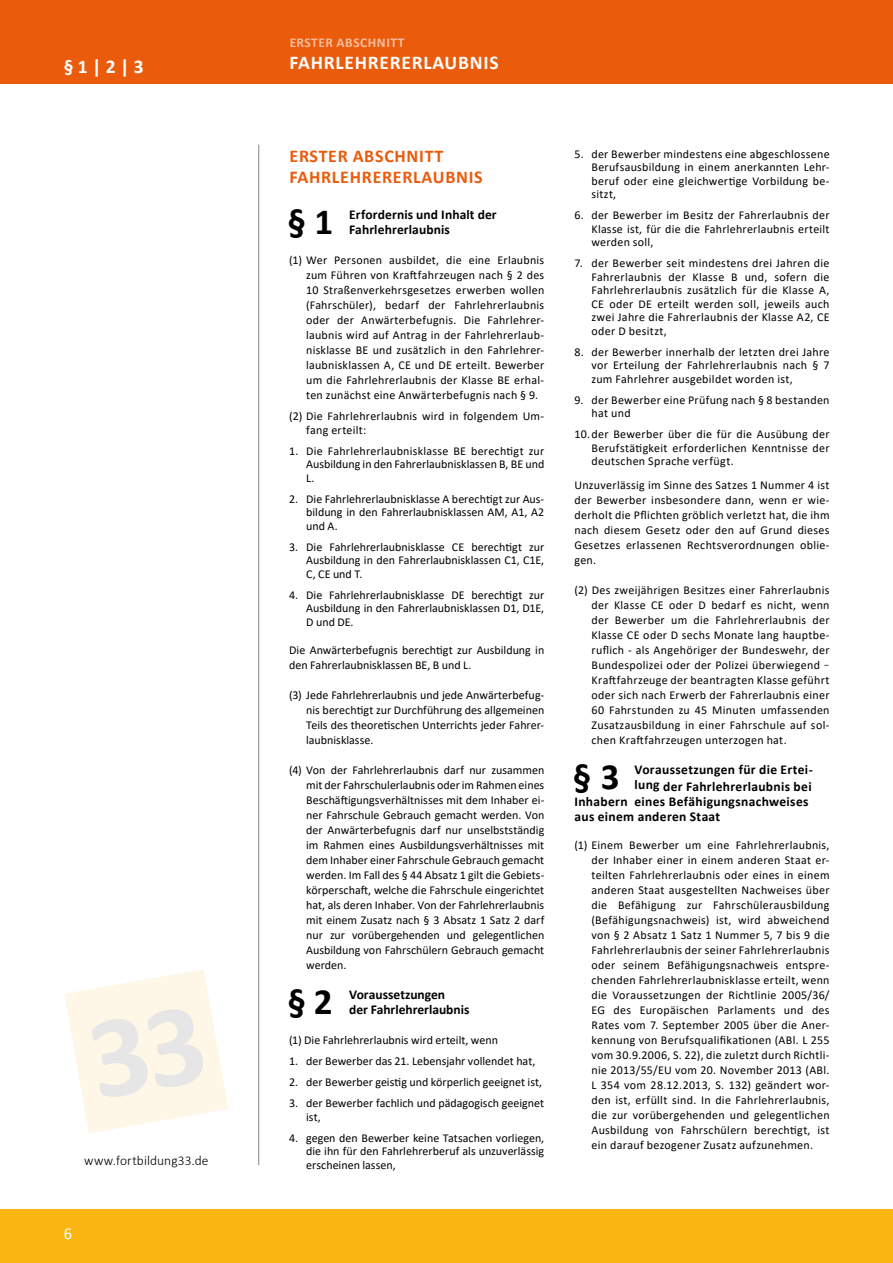
<style>
.page{position:relative;width:893px;height:1263px;background:#fff}
.page>*{position:absolute;margin:0;border:0;box-sizing:border-box;transform-origin:0 0}
.t1{font:700 37.2px "Calibri";color:#000}
.t2{font:700 19.5px "Calibri";letter-spacing:.04em;color:#fff}
.t3{font:700 18px/21px "Calibri";letter-spacing:.04em;color:#ea5b0b}
.t4{font:16.5px "Calibri";color:#fff}
.t5{font:700 13.5px/15px "Calibri";letter-spacing:.02em;color:#000}
.t6{font:700 13.5px/15px "Calibri";color:#000}
.t7{font:300 13.5px "Calibri";letter-spacing:.005em;color:#000}
.t8{font:700 13.5px "Calibri";letter-spacing:.04em;color:#fff}
.t9{font:12px/15px "Calibri";letter-spacing:.01em;color:#000;text-align:justify}
.s1{font-family:"Nexa";font-weight:300}
</style>
<div class="page">
<div style="left:0;top:0;width:893px;height:84px;background:#ea5b0b"></div>
<div style="left:0;top:1209px;width:893px;height:54px;background:#fab513"></div>
<svg style="left:64px;top:969px;width:164px;height:164px"></svg>
<hr style="left:258px;top:145px;width:1px;height:1020px;background:#878787">
<h2 class="t2" style="left:64px;top:52px;width:81px">§ 1 | 2 | 3</h2>
<p class="t7" style="left:84px;top:1152px;width:126px">www.fortbildung33.de</p>
<h3 class="t4" style="left:64px;top:1222px;width:10px">6</h3>
<p class="t8" style="left:289px;top:33px;width:117px">ERSTER ABSCHNITT</p>
<h2 class="t2" style="left:290px;top:48px;width:210px">FAHRLEHRERERLAUBNIS</h2>
<h3 class="t3" style="left:289px;top:145px;width:195px">ERSTER ABSCHNITT<br>FAHRLEHRERERLAUBNIS</h3>
<h1 class="t1" style="left:288px;top:195px;width:47px">§ 1</h1>
<p class="t5" style="left:349px;top:207px;width:149px">Erfordernis und Inhalt der<br>Fahrlehrerlaubnis</p>
<p class="t9" style="left:306px;top:252px;width:240px;text-indent:-17px">(1) Wer Personen ausbildet, die eine Erlaubnis zum Führen von Kraftfahrzeugen nach § 2 des 10 Straßenverkehrsgesetzes erwerben wollen (Fahrschüler), bedarf der Fahrlehrerlaubnis oder der Anwärterbefugnis. Die Fahrlehrer&shy;laubnis wird auf Antrag in der Fahrlehrerlaub&shy;nisklasse BE und zusätzlich in den Fahrlehrer&shy;laubnisklassen A, CE und DE erteilt. Bewerber um die Fahrlehrerlaubnis der Klasse BE erhal&shy;ten zunächst eine Anwärterbefugnis nach § 9.</p>
<p class="t9" style="left:306px;top:409px;width:240px;line-height:13.5px;text-indent:-17px">(2) Die Fahrlehrerlaubnis wird in folgendem Um&shy;fang erteilt:</p>
<p class="t9" style="left:306px;top:443px;width:240px;line-height:13.5px;text-indent:-17px">1. Die Fahrlehrerlaubnisklasse BE berechtigt zur Ausbildung in den Fahrerlaubnisklassen B, BE und L.</p>
<p class="t9" style="left:306px;top:491px;width:240px;line-height:13.5px;text-indent:-17px">2. Die Fahrlehrerlaubnisklasse A berechtigt zur Aus&shy;bildung in den Fahrerlaubnisklassen AM, A1, A2 und A.</p>
<p class="t9" style="left:306px;top:539px;width:240px;line-height:13.5px;text-indent:-17px">3. Die Fahrlehrerlaubnisklasse CE berechtigt zur Ausbildung in den Fahrerlaubnisklassen C1, C1E, C, CE und T.</p>
<p class="t9" style="left:306px;top:587px;width:240px;line-height:13.5px;text-indent:-17px">4. Die Fahrlehrerlaubnisklasse DE berechtigt zur Ausbildung in den Fahrerlaubnisklassen D1, D1E, D und DE.</p>
<p class="t9" style="left:289px;top:642px;width:257px">Die Anwärterbefugnis berechtigt zur Ausbildung in den Fahrerlaubnisklassen BE, B und L.</p>
<p class="t9" style="left:306px;top:687px;width:240px;text-indent:-17px">(3) Jede Fahrlehrerlaubnis und jede Anwärterbefug&shy;nis berechtigt zur Durchführung des allgemeinen Teils des theoretischen Unterrichts jeder Fahrer&shy;laubnisklasse.</p>
<p class="t9" style="left:306px;top:762px;width:240px;text-indent:-17px">(4) Von der Fahrlehrerlaubnis darf nur zusammen mit der Fahrschulerlaubnis oder im Rahmen eines Beschäftigungsverhältnisses mit dem Inhaber ei&shy;ner Fahrschule Gebrauch gemacht werden. Von der Anwärterbefugnis darf nur unselbstständig im Rahmen eines Ausbildungsverhältnisses mit dem Inhaber einer Fahrschule Gebrauch gemacht werden. Im Fall des § 44 Absatz 1 gilt die Gebiets&shy;körperschaft, welche die Fahrschule eingerichtet hat, als deren Inhaber. Von der Fahrlehrerlaubnis mit einem Zusatz nach § 3 Absatz 1 Satz 2 darf nur zur vorübergehenden und gelegentlichen Ausbildung von Fahrschülern Gebrauch gemacht werden.</p>
<h1 class="t1" style="left:288px;top:975px;width:46px">§ 2</h1>
<p class="t6" style="left:349px;top:987px;width:122px">Voraussetzungen<br>der Fahrlehrerlaubnis</p>
<p class="t9" style="left:289px;top:1032px;width:210px">(1) Die Fahrlehrerlaubnis wird erteilt, wenn</p>
<p class="t9" style="left:289px;top:1053px;width:248px">1. der Bewerber das 21. Lebensjahr vollendet hat,</p>
<p class="t9" style="left:289px;top:1074px;width:255px">2. der Bewerber geistig und körperlich geeignet ist,</p>
<p class="t9" style="left:306px;top:1096px;width:240px;line-height:13.5px;text-indent:-17px">3. der Bewerber fachlich und pädagogisch geeignet ist,</p>
<p class="t9" style="left:306px;top:1130px;width:240px;line-height:13.5px;text-indent:-17px">4. gegen den Bewerber keine Tatsachen vorliegen, die ihn für den Fahrlehrerberuf als unzuverlässig erscheinen lassen,</p>
<p class="t9" style="left:591px;top:147px;width:240px;line-height:13.5px;text-indent:-17px">5. der Bewerber mindestens eine abgeschlossene Berufsausbildung in einem anerkannten Lehr&shy;beruf oder eine gleichwertige Vorbildung be&shy;sitzt,</p>
<p class="t9" style="left:591px;top:208px;width:240px;line-height:13.5px;text-indent:-17px">6. der Bewerber im Besitz der Fahrerlaubnis der Klasse ist, für die die Fahrlehrerlaubnis erteilt werden soll,</p>
<p class="t9" style="left:591px;top:256px;width:240px;line-height:13.5px;text-indent:-17px">7. der Bewerber seit mindestens drei Jahren die Fahrerlaubnis der Klasse B und, sofern die Fahrlehrerlaubnis zusätzlich für die Klasse A, CE oder DE erteilt werden soll, jeweils auch zwei Jahre die Fahrerlaubnis der Klasse A2, CE oder D besitzt,</p>
<p class="t9" style="left:591px;top:345px;width:240px;line-height:13.5px;text-indent:-17px">8. der Bewerber innerhalb der letzten drei Jahre vor Erteilung der Fahrlehrerlaubnis nach § 7 zum Fahrlehrer ausgebildet worden ist,</p>
<p class="t9" style="left:591px;top:393px;width:240px;line-height:13.5px;text-indent:-17px">9. der Bewerber eine Prüfung nach § 8 bestanden hat und</p>
<p class="t9" style="left:591px;top:427px;width:240px;line-height:13.5px;text-indent:-17px">10.der Bewerber über die für die Ausübung der Berufstätigkeit erforderlichen Kenntnisse der deutschen Sprache verfügt.</p>
<p class="t9" style="left:574px;top:477px;width:257px">Unzuverlässig im Sinne des Satzes 1 Nummer 4 ist der Bewerber insbesondere dann, wenn er wie&shy;derholt die Pflichten gröblich verletzt hat, die ihm nach diesem Gesetz oder den auf Grund dieses Gesetzes erlassenen Rechtsverordnungen oblie&shy;gen.</p>
<p class="t9" style="left:591px;top:582px;width:240px;text-indent:-17px">(2) Des zweijährigen Besitzes einer Fahrerlaubnis der Klasse CE oder D bedarf es nicht, wenn der Bewerber um die Fahrlehrerlaubnis der Klasse CE oder D sechs Monate lang hauptbe&shy;ruflich - als Angehöriger der Bundeswehr, der Bundespolizei oder der Polizei überwiegend <span class="s1">- </span>Kraftfahrzeuge der beantragten Klasse geführt oder sich nach Erwerb der Fahrerlaubnis einer 60 Fahrstunden zu 45 Minuten umfassenden Zusatzausbildung in einer Fahrschule auf sol&shy;chen Kraftfahrzeugen unterzogen hat.</p>
<h1 class="t1" style="left:573px;top:750px;width:48px">§ 3</h1>
<p class="t5" style="left:634px;top:761px;width:180px;line-height:16.5px">Voraussetzungen für die Ertei&shy;lung der Fahrlehrerlaubnis bei</p>
<p class="t5" style="left:574px;top:793px;width:236px">Inhabern eines Befähigungsnachweises aus einem anderen Staat</p>
<p class="t9" style="left:591px;top:837px;width:240px;text-indent:-17px">(1) Einem Bewerber um eine Fahrlehrerlaubnis, der Inhaber einer in einem anderen Staat er&shy;teilten Fahrlehrerlaubnis oder eines in einem anderen Staat ausgestellten Nachweises über die Befähigung zur Fahrschülerausbildung (Befähigungsnachweis) ist, wird abweichend von § 2 Absatz 1 Satz 1 Nummer 5, 7 bis 9 die Fahrlehrerlaubnis der seiner Fahrlehrerlaubnis oder seinem Befähigungsnachweis entspre&shy;chenden Fahrlehrerlaubnisklasse erteilt, wenn die Voraussetzungen der Richtlinie 2005/36/ EG des Europäischen Parlaments und des Rates vom 7. September 2005 über die Aner&shy;kennung von Berufsqualifikationen (ABl. L 255 vom 30.9.2006, S. 22), die zuletzt durch Richtli&shy;nie 2013/55/EU vom 20. November 2013 (ABl.<br>L 354 vom 28.12.2013, S. 132) geändert wor&shy;den ist, erfüllt sind. In die Fahrlehrerlaubnis, die zur vorübergehenden und gelegentlichen Ausbildung von Fahrschülern berechtigt, ist ein darauf bezogener Zusatz aufzunehmen.</p>
</div>
